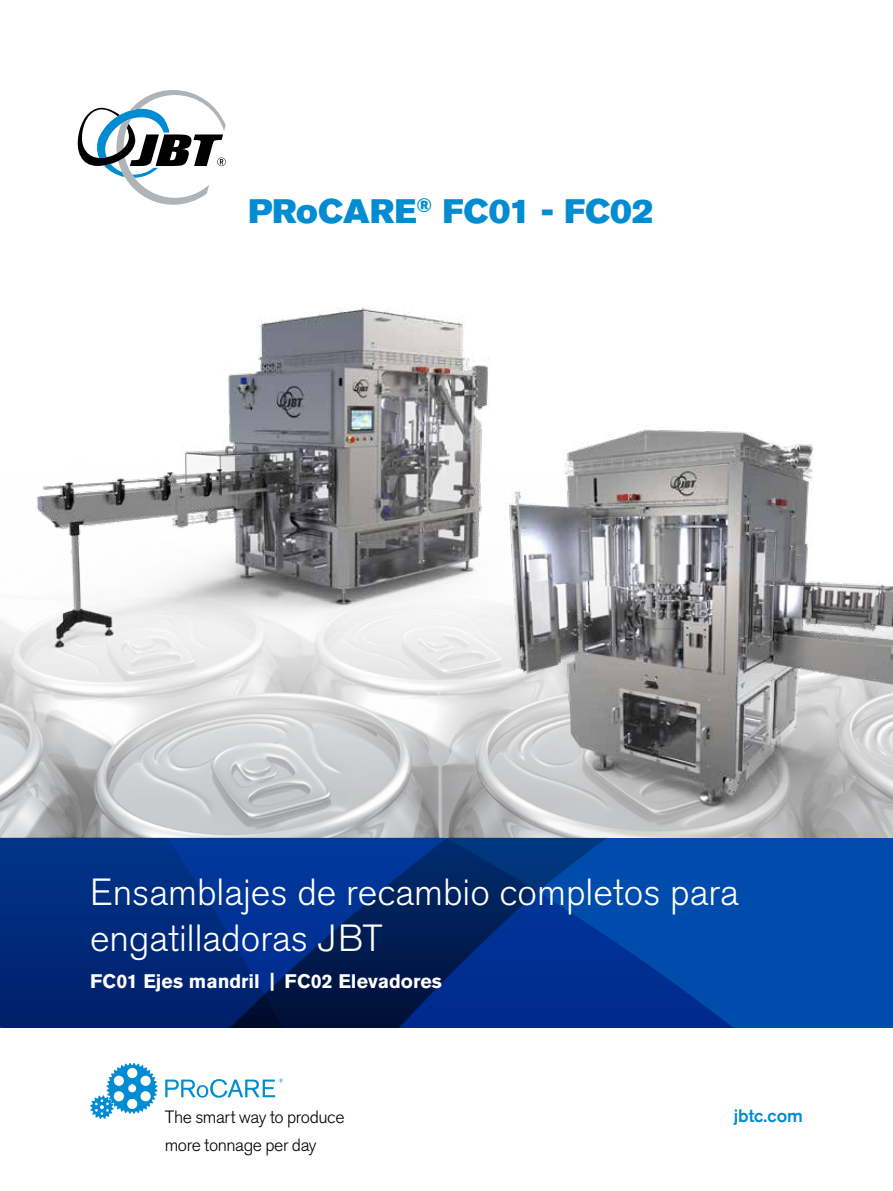
<style>
.page{position:relative;width:893px;height:1191px;background:#fff}
.page>*{position:absolute;margin:0;border:0;box-sizing:border-box;transform-origin:0 0}
.Cover_Headline_copy{font:300 37.5px/46.5px "Akzidenz Grotesk Pro";color:#fff}
.Product_Name{font:33.6px "Akzidenz Grotesk Pro Super";color:#008cd2}
.Paragraph_Cover_Subhead{font:700 19.5px "Akzidenz Grotesk Pro";color:#fff}
.JBT_Body_Copy{font:500 18px "Akzidenz Grotesk Pro";color:#008cd2}
.Bodycopy{font:300 17.7px "Akzidenz Grotesk Pro";letter-spacing:-.025em;color:#000}
</style>
<div class="page">
<svg style="left:0;top:838px;width:893px;height:189px;background:#003489"></svg>
<svg style="left:90px;top:1062px;width:68px;height:57px"></svg>
<svg style="left:165px;top:1078px;width:118px;height:19px"></svg>
<svg style="left:78px;top:90px;width:148px;height:115px"></svg>
<img style="left:0;top:743px;width:347px;height:95px">
<img style="left:347px;top:430px;width:546px;height:408px">
<img style="left:0;top:307px;width:688px;height:436px">
<p class="Product_Name" style="left:248px;top:189px;width:407px">PRoCARE<sup>®</sup> FC01 - FC02</p>
<p class="Cover_Headline_copy" style="left:90px;top:868px;width:650px">Ensamblajes de recambio completos para engatilladoras JBT</p>
<p class="Paragraph_Cover_Subhead" style="left:90px;top:969px;width:353px">FC01 Ejes mandril | FC02 Elevadores</p>
<p class="Bodycopy" style="left:165px;top:1105px;width:181px">The smart way to produce</p>
<p class="Bodycopy" style="left:165px;top:1132px;width:153px">more tonnage per day</p>
<p class="JBT_Body_Copy" style="left:734px;top:1104px;width:71px">jbtc.com</p>
</div>
